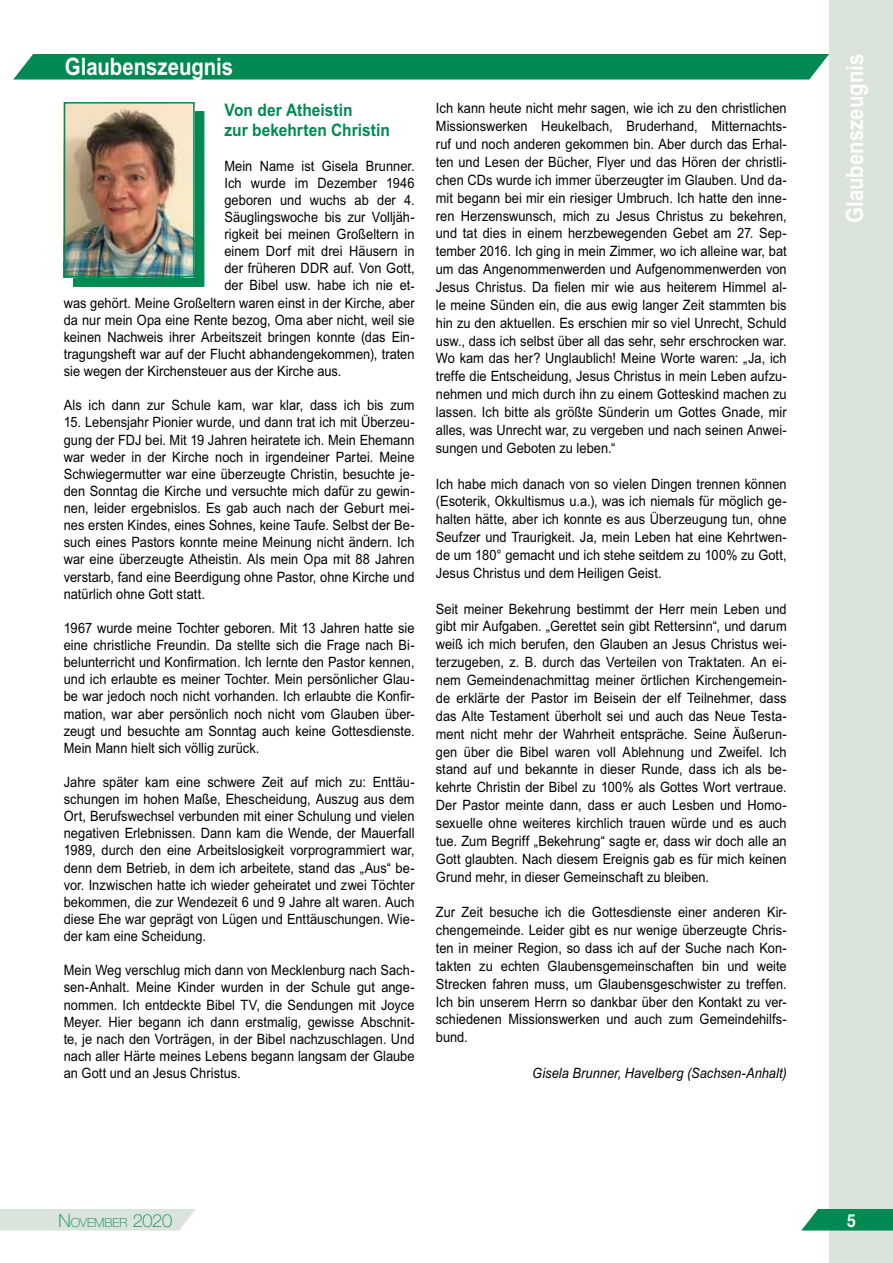
<style>
.page{position:relative;width:893px;height:1263px;background:#fff}
.page>*{position:absolute;margin:0;border:0;box-sizing:border-box;transform-origin:0 0}
.t1{font:700 24px "Arial";color:#fff;scale:.85 1}
.t2{font:700 18px "Helvetica Neue";color:#fff;scale:.85 1}
.t3{font:700 17.25px/20.7px "Arial";color:#008953;scale:.9 1}
.t4{font:14.25px/17.9px "Arial";color:#000;text-align:justify;scale:.9 1}
.t5{font:italic 14.25px "Arial";color:#000;scale:.9 1}
.t6{font:100 12.6px "Helvetica Neue";letter-spacing:-.005em;color:#008953}
.s1{font-size:18px}
</style>
<div class="page">
<div style="left:0;top:1209px;width:196px;height:21px;background:#dbe4da"></div>
<div style="left:829px;top:0;width:64px;height:1263px;background:#dbe4da"></div>
<svg style="left:801px;top:1209px;width:92px;height:21px;background:#189463"></svg>
<div style="left:13px;top:54px;width:816px;height:26px;background:#008953"></div>
<div style="left:73px;top:111px;width:131px;height:176px;background:#008953"></div>
<img style="left:67px;top:105px;width:125px;height:169px">
<div style="left:64px;top:102px;width:131px;height:175px;border:2px solid #008953"></div>
<h1 class="t1" style="left:65px;top:53px;width:200px">Glaubenszeugnis</h1>
<p class="t3" style="left:224px;top:99px;width:185px">Von der Atheistin<br>zur bekehrten Christin</p>
<p class="t4" style="left:224px;top:157px;width:213px">Mein Name ist Gisela Brunner.</p>
<p class="t4" style="left:224px;top:174px;width:213px">Ich wurde im Dezember 1946</p>
<p class="t4" style="left:224px;top:191px;width:213px">geboren und wuchs ab der 4.</p>
<p class="t4" style="left:224px;top:208px;width:213px">Säuglingswoche bis zur Volljäh-</p>
<p class="t4" style="left:224px;top:225px;width:213px">rigkeit bei meinen Großeltern in</p>
<p class="t4" style="left:224px;top:242px;width:213px">einem Dorf mit drei Häusern in</p>
<p class="t4" style="left:224px;top:259px;width:213px">der früheren DDR auf. Von Gott,</p>
<p class="t4" style="left:224px;top:277px;width:213px">der Bibel usw. habe ich nie et-</p>
<p class="t4" style="left:64px;top:294px;width:391px">was gehört. Meine Großeltern waren einst in der Kirche, aber</p>
<p class="t4" style="left:64px;top:311px;width:391px">da nur mein Opa eine Rente bezog, Oma aber nicht, weil sie</p>
<p class="t4" style="left:64px;top:328px;width:391px">keinen Nachweis ihrer Arbeitszeit bringen konnte (das Ein-</p>
<p class="t4" style="left:64px;top:345px;width:391px">tragungsheft war auf der Flucht abhandengekommen), traten</p>
<p class="t4" style="left:64px;top:362px;width:310px">sie wegen der Kirchensteuer aus der Kirche aus.</p>
<p class="t4" style="left:64px;top:396px;width:391px">Als ich dann zur Schule kam, war klar, dass ich bis zum</p>
<p class="t4" style="left:64px;top:414px;width:391px;line-height:17.1px">15. Lebensjahr Pionier wurde, und dann trat ich mit Überzeu&shy;gung der FDJ bei. Mit 19 Jahren heiratete ich. Mein Ehemann war weder in der Kirche noch in irgendeiner Partei. Meine Schwiegermutter war eine überzeugte Christin, besuchte je&shy;den Sonntag die Kirche und versuchte mich dafür zu gewin&shy;nen, leider ergebnislos. Es gab auch nach der Geburt mei&shy;nes ersten Kindes, eines Sohnes, keine Taufe. Selbst der Be&shy;such eines Pastors konnte meine Meinung nicht ändern. Ich war eine überzeugte Atheistin. Als mein Opa mit 88 Jahren verstarb, fand eine Beerdigung ohne Pastor, ohne Kirche und natürlich ohne Gott statt.</p>
<p class="t4" style="left:64px;top:619px;width:391px;line-height:17.1px">1967 wurde meine Tochter geboren. Mit 13 Jahren hatte sie eine christliche Freundin. Da stellte sich die Frage nach Bi&shy;belunterricht und Konfirmation. Ich lernte den Pastor kennen, und ich erlaubte es meiner Tochter. Mein persönlicher Glau&shy;be war jedoch noch nicht vorhanden. Ich erlaubte die Konfir&shy;mation, war aber persönlich noch nicht vom Glauben über&shy;zeugt und besuchte am Sonntag auch keine Gottesdienste.<br>Mein Mann hielt sich völlig zurück.</p>
<p class="t4" style="left:64px;top:773px;width:391px;line-height:17.1px">Jahre später kam eine schwere Zeit auf mich zu: Enttäu&shy;schungen im hohen Maße, Ehescheidung, Auszug aus dem Ort, Berufswechsel verbunden mit einer Schulung und vielen negativen Erlebnissen. Dann kam die Wende, der Mauerfall 1989, durch den eine Arbeitslosigkeit vorprogrammiert war, denn dem Betrieb, in dem ich arbeitete, stand das „Aus“ be&shy;vor. Inzwischen hatte ich wieder geheiratet und zwei Töchter bekommen, die zur Wendezeit 6 und 9 Jahre alt waren. Auch diese Ehe war geprägt von Lügen und Enttäuschungen. Wie&shy;der kam eine Scheidung.</p>
<p class="t4" style="left:64px;top:962px;width:391px;line-height:17.1px">Mein Weg verschlug mich dann von Mecklenburg nach Sach&shy;sen-Anhalt. Meine Kinder wurden in der Schule gut ange&shy;nommen. Ich entdeckte Bibel TV, die Sendungen mit Joyce Meyer. Hier begann ich dann erstmalig, gewisse Abschnit&shy;te, je nach den Vorträgen, in der Bibel nachzuschlagen. Und nach aller Härte meines Lebens begann langsam der Glaube an Gott und an Jesus Christus.</p>
<p class="t4" style="left:436px;top:99px;width:391px">Ich kann heute nicht mehr sagen, wie ich zu den christlichen Missionswerken Heukelbach, Bruderhand, Mitternachts&shy;ruf und noch anderen gekommen bin. Aber durch das Erhal&shy;ten und Lesen der Bücher, Flyer und das Hören der christli&shy;chen CDs wurde ich immer überzeugter im Glauben. Und da&shy;mit begann bei mir ein riesiger Umbruch. Ich hatte den inne&shy;ren Herzenswunsch, mich zu Jesus Christus zu bekehren, und tat dies in einem herzbewegenden Gebet am 27. Sep&shy;tember 2016. Ich ging in mein Zimmer, wo ich alleine war, bat um das Angenommenwerden und Aufgenommenwerden von Jesus Christus. Da fielen mir wie aus heiterem Himmel al&shy;le meine Sünden ein, die aus ewig langer Zeit stammten bis hin zu den aktuellen. Es erschien mir so viel Unrecht, Schuld usw., dass ich selbst über all das sehr, sehr erschrocken war.<br>Wo kam das her? Unglaublich! Meine Worte waren: „Ja, ich treffe die Entscheidung, Jesus Christus in mein Leben aufzu&shy;nehmen und mich durch ihn zu einem Gotteskind machen zu lassen. Ich bitte als größte Sünderin um Gottes Gnade, mir alles, was Unrecht war, zu vergeben und nach seinen Anwei&shy;sungen und Geboten zu leben.“</p>
<p class="t4" style="left:436px;top:475px;width:391px">Ich habe mich danach von so vielen Dingen trennen können (Esoterik, Okkultismus u.a.), was ich niemals für möglich ge&shy;halten hätte, aber ich konnte es aus Überzeugung tun, ohne Seufzer und Traurigkeit. Ja, mein Leben hat eine Kehrtwen&shy;de um 180° gemacht und ich stehe seitdem zu 100% zu Gott, Jesus Christus und dem Heiligen Geist.</p>
<p class="t4" style="left:436px;top:600px;width:391px">Seit meiner Bekehrung bestimmt der Herr mein Leben und gibt mir Aufgaben. „Gerettet sein gibt Rettersinn“, und darum weiß ich mich berufen, den Glauben an Jesus Christus wei&shy;terzugeben, z. B. durch das Verteilen von Traktaten. An ei&shy;nem Gemeindenachmittag meiner örtlichen Kirchengemein&shy;de erklärte der Pastor im Beisein der elf Teilnehmer, dass das Alte Testament überholt sei und auch das Neue Testa&shy;ment nicht mehr der Wahrheit entspräche. Seine Äußerun&shy;gen über die Bibel waren voll Ablehnung und Zweifel. Ich stand auf und bekannte in dieser Runde, dass ich als be&shy;kehrte Christin der Bibel zu 100% als Gottes Wort vertraue.<br>Der Pastor meinte dann, dass er auch Lesben und Homo&shy;sexuelle ohne weiteres kirchlich trauen würde und es auch tue. Zum Begriff „Bekehrung“ sagte er, dass wir doch alle an Gott glaubten. Nach diesem Ereignis gab es für mich keinen Grund mehr, in dieser Gemeinschaft zu bleiben.</p>
<p class="t4" style="left:436px;top:903px;width:391px">Zur Zeit besuche ich die Gottesdienste einer anderen Kir&shy;chengemeinde. Leider gibt es nur wenige überzeugte Chris&shy;ten in meiner Region, so dass ich auf der Suche nach Kon&shy;takten zu echten Glaubensgemeinschaften bin und weite Strecken fahren muss, um Glaubensgeschwister zu treffen.<br>Ich bin unserem Herrn so dankbar über den Kontakt zu ver&shy;schiedenen Missionswerken und auch zum Gemeindehilfs&shy;bund.</p>
<p class="t5" style="left:532px;top:1065px;width:284px">Gisela Brunner, Havelberg (Sachsen-Anhalt)</p>
<h1 class="t1" style="left:841px;top:223px;width:200px;rotate:-90deg">Glaubenszeugnis</h1>
<p class="t6" style="left:58px;top:1215px;width:115px"><span class="s1">N</span>OVEMBER <span class="s1">2020</span></p>
<p class="t2" style="left:847px;top:1209px;width:12px">5</p>
</div>
